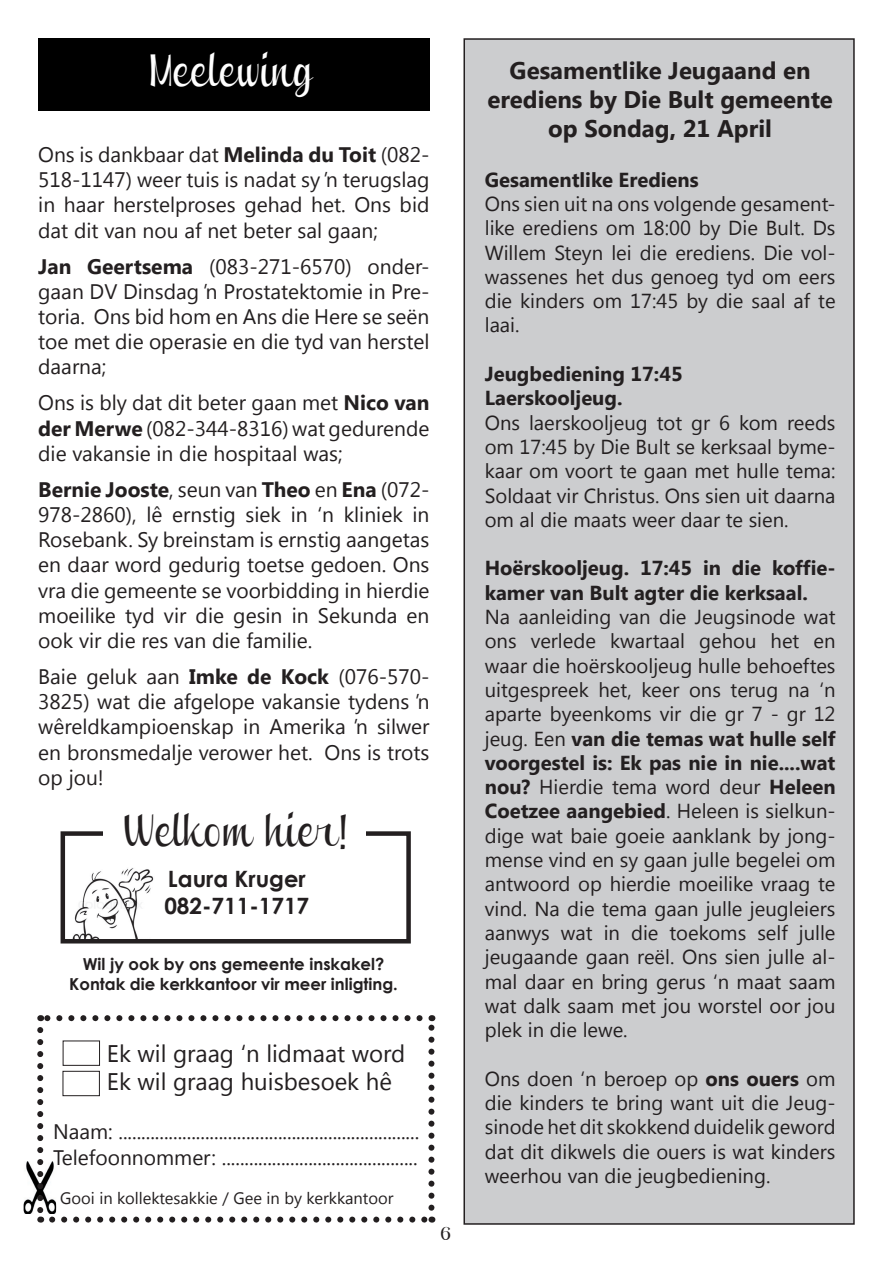
<style>
.page{position:relative;width:893px;height:1263px;background:#fff}
.page>*{position:absolute;margin:0;border:0;box-sizing:border-box;transform-origin:0 0}
.t1{font:45px "Clipper Script Fat Personal Use";color:#231f20}
.t2{font:45px "Clipper Script Fat Personal Use";color:#fff}
.t3{font:700 24px/28.8px "Segoe UI";color:#231f20;text-align:center}
.t4{font:24px/28.8px "Segoe UI";color:#231f20}
.t5{font:700 22.5px/27px "Century Gothic";color:#231f20}
.t6{font:21px/25.2px "Segoe UI";color:#231f20;text-align:justify}
.t7{font:21px "Clipper Script Fat Personal Use";color:#231f20}
.t8{font:20.25px/24.3px "Segoe UI";color:#231f20;text-align:justify}
.t9{font:700 20.25px/24.3px "Segoe UI";color:#231f20}
.t10{font:700 16.5px/19.8px "Century Gothic";color:#231f20;text-align:center}
.t11{font:16.5px "Segoe UI";color:#231f20}
.s1{font-weight:700}
</style>
<div class="page">
<div style="left:464px;top:39px;width:390px;height:1185px;background:#cccdcf"></div>
<div style="left:463px;top:38px;width:392px;height:1187px;border:2px solid #231f20"></div>
<div style="left:63px;top:1040px;width:37px;height:26px;border:1px solid #231f20"></div>
<img style="left:23px;top:1161px;width:33px;height:53px">
<svg style="left:37px;top:1030px;width:6px;height:192px"></svg>
<svg style="left:52px;top:1216px;width:380px;height:6px"></svg>
<svg style="left:428px;top:1015px;width:6px;height:193px"></svg>
<svg style="left:40px;top:1015px;width:380px;height:6px"></svg>
<div style="left:63px;top:1071px;width:37px;height:25px;border:1px solid #231f20"></div>
<div style="left:38px;top:38px;width:391px;height:73px;background:#000"></div>
<img style="left:72px;top:868px;width:82px;height:70px">
<div style="left:61px;top:831px;width:350px;height:112px;border:4px solid #231f20"></div>
<div style="left:104px;top:813px;width:262px;height:31px;background:#fff"></div>
<h1 class="t2" style="left:150px;top:44px;width:164px">Meelewing</h1>
<p class="t6" style="left:38px;top:141px;width:393px">Ons is dankbaar dat <span class="s1">Melinda du Toit</span> (082- 518-1147) weer tuis is nadat sy ŉ terugslag in haar herstelproses gehad het. Ons bid dat dit van nou af net beter sal gaan;</p>
<p class="t6" style="left:38px;top:253px;width:393px"><span class="s1">Jan Geertsema</span> (083-271-6570) onder&shy;gaan DV Dinsdag ŉ Prostatektomie in Pre&shy;toria. Ons bid hom en Ans die Here se seën toe met die operasie en die tyd van herstel daarna;</p>
<p class="t6" style="left:38px;top:389px;width:393px">Ons is bly dat dit beter gaan met <span class="s1">Nico van der Merwe</span> (082-344-8316) wat gedurende die vakansie in die hospitaal was;</p>
<p class="t6" style="left:38px;top:476px;width:393px"><span class="s1">Bernie Jooste</span>, seun van <span class="s1">Theo</span> en <span class="s1">Ena</span> (072- 978-2860), lê ernstig siek in ‘n kliniek in Rosebank. Sy breinstam is ernstig aan getas en daar word gedurig toetse gedoen. Ons vra die gemeente se voorbidding in hierdie moeilike tyd vir die gesin in Sekunda en ook vir die res van die familie.</p>
<p class="t6" style="left:38px;top:663px;width:393px">Baie geluk aan <span class="s1">Imke de Kock</span> (076-570- 3825) wat die afgelope vakansie tydens ŉ wêreldkampioenskap in Amerika ŉ silwer en bronsmedalje verower het. Ons is trots op jou!</p>
<h1 class="t1" style="left:125px;top:803px;width:224px">Welkom hier!</h1>
<p class="t5" style="left:164px;top:865px;width:146px">Laura Kruger<br>082-711-1717</p>
<p class="t10" style="left:69px;top:953px;width:330px">Wil jy ook by ons gemeente inskakel?<br>Kontak die kerkkantoor vir meer inligting.</p>
<p class="t4" style="left:107px;top:1037px;width:300px">Ek wil graag ‘n lidmaat word<br>Ek wil graag huisbesoek hê</p>
<p class="t6" style="left:53px;top:1118px;width:368px">Naam: ..................................................................<br>Telefoonnommer: ...........................................</p>
<p class="t11" style="left:60px;top:1187px;width:335px">Gooi in kollektesakkie / Gee in by kerkkantoor</p>
<p class="t7" style="left:441px;top:1220px;width:12px">6</p>
<p class="t3" style="left:487px;top:55px;width:347px">Gesamentlike Jeugaand en erediens by Die Bult gemeente op Sondag, 21 April</p>
<p class="t9" style="left:485px;top:166px;width:215px">Gesamentlike Erediens</p>
<p class="t8" style="left:485px;top:191px;width:352px">Ons sien uit na ons volgende gesament&shy;like erediens om 18:00 by Die Bult. Ds Willem Steyn lei die erediens. Die vol&shy;wassenes het dus genoeg tyd om eers die kinders om 17:45 by die saal af te laai.</p>
<p class="t9" style="left:485px;top:361px;width:199px">Jeugbediening 17:45<br>Laerskooljeug.</p>
<p class="t8" style="left:485px;top:409px;width:352px">Ons laerskooljeug tot gr 6 kom reeds om 17:45 by Die Bult se kerksaal byme&shy;kaar om voort te gaan met hulle tema:<br>Soldaat vir Christus. Ons sien uit daarna om al die maats weer daar te sien.</p>
<p class="t9" style="left:485px;top:555px;width:352px">Hoërskooljeug. 17:45 in die koffie&shy;kamer van Bult agter die kerksaal.</p>
<p class="t8" style="left:485px;top:604px;width:352px">Na aanleiding van die Jeugsinode wat ons verlede kwartaal gehou het en waar die hoërskooljeug hulle behoeftes uitgespreek het, keer ons terug na ‘n aparte byeenkoms vir die gr 7 - gr 12 jeug. Een <span class="s1">van die temas wat hulle self voorgestel is: Ek pas nie in nie....wat nou?</span> Hierdie tema word deur <span class="s1">Heleen Coetzee aangebied</span>. Heleen is sielkun&shy;dige wat baie goeie aanklank by jong&shy;mense vind en sy gaan julle begelei om antwoord op hierdie moeilike vraag te vind. Na die tema gaan julle jeugleiers aanwys wat in die toekoms self julle jeug aande gaan reël. Ons sien julle al&shy;mal daar en bring gerus ‘n maat saam wat dalk saam met jou worstel oor jou plek in die lewe.</p>
<p class="t8" style="left:485px;top:1065px;width:352px">Ons doen ‘n beroep op <span class="s1">ons ouers</span> om die kinders te bring want uit die Jeug&shy;sinode het dit skokkend duidelik geword dat dit dikwels die ouers is wat kinders weerhou van die jeugbediening.</p>
</div>
